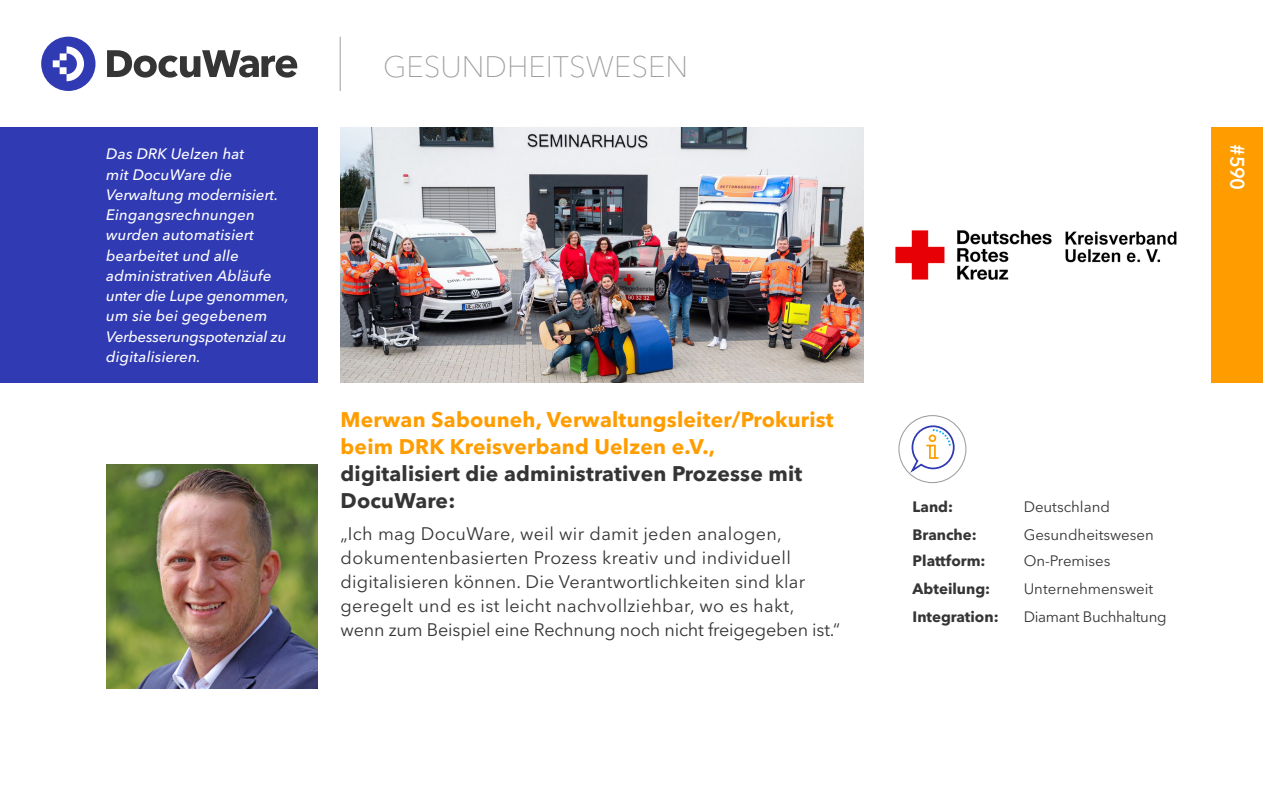
<style>
.page{position:relative;width:1263px;height:787px;background:#fff}
.page>*{position:absolute;margin:0;border:0;box-sizing:border-box;transform-origin:0 0}
.t1{font:100 29.4px "Avenir Next LT Pro";color:#9e9e9e}
.t2{font:700 21px/27px "Avenir Next LT Pro";letter-spacing:.01em;color:#ff9d00}
.t3{font:700 21px/27px "Avenir Next LT Pro";letter-spacing:.01em;color:#353535}
.t4{font:600 19.5px "Avenir Next LT Pro";color:#fff}
.t5{font:18px/24px "Avenir Next LT Pro";letter-spacing:.02em;color:#353535}
.t6{font:italic 500 15px/20.2px "Avenir Next LT Pro";letter-spacing:.01em;color:#fff}
.t7{font:15px "Avenir Next LT Pro";color:#353535}
.t8{font:700 15px "Avenir Next LT Pro";color:#353535}
.t9{font:15px "Avenir Next LT Pro";letter-spacing:-.02em;color:#353535}
</style>
<div class="page">
<svg style="left:41px;top:37px;width:55px;height:54px"></svg>
<svg style="left:107px;top:50px;width:190px;height:28px"></svg>
<hr style="left:340px;top:37px;width:1px;height:54px;background:#9e9e9e">
<div style="left:1212px;top:128px;width:51px;height:255px;background:#ff9d00"></div>
<div style="left:0;top:128px;width:317px;height:255px;background:#303ab2"></div>
<div style="left:898px;top:415px;width:68px;height:68px;border:1px solid #9e9e9e;border-radius:50%"></div>
<svg style="left:908px;top:424px;width:47px;height:51px"></svg>
<img style="left:106px;top:465px;width:211px;height:223px">
<img style="left:895px;top:230px;width:282px;height:50px">
<img style="left:341px;top:128px;width:522px;height:255px">
<p class="t6" style="left:106px;top:144px;width:184px">Das DRK Uelzen hat<br>mit DocuWare die<br>Verwaltung modernisiert.<br>Eingangsrechnungen wurden automatisiert bearbeitet und alle administrativen Abläufe unter die Lupe genommen, um sie bei gegebenem<br>Verbesserungspotenzial zu digitalisieren.</p>
<h1 class="t1" style="left:383px;top:49px;width:307px">GESUNDHEITSWESEN</h1>
<p class="t2" style="left:341px;top:406px;width:495px">Merwan Sabouneh, Verwaltungsleiter/Prokurist beim DRK Kreisverband Uelzen e.V.,</p>
<p class="t3" style="left:341px;top:460px;width:463px">digitalisiert die administrativen Prozesse mit<br>DocuWare:</p>
<p class="t5" style="left:341px;top:522px;width:501px">„Ich mag DocuWare, weil wir damit jeden analogen, dokumentenbasierten Prozess kreativ und individuell digitalisieren können. Die Verantwortlichkeiten sind klar geregelt und es ist leicht nachvollziehbar, wo es hakt, wenn zum Beispiel eine Rechnung noch nicht freigegeben ist.“</p>
<p class="t4" style="left:1249px;top:144px;width:47px;rotate:90deg">#590</p>
<p class="t8" style="left:913px;top:497px;width:42px">Land:</p>
<p class="t7" style="left:1024px;top:497px;width:88px">Deutschland</p>
<p class="t8" style="left:913px;top:525px;width:66px">Branche:</p>
<p class="t7" style="left:1024px;top:525px;width:132px">Gesundheitswesen</p>
<p class="t8" style="left:913px;top:551px;width:74px">Plattform:</p>
<p class="t7" style="left:1024px;top:552px;width:88px">On-Premises</p>
<p class="t8" style="left:913px;top:579px;width:79px">Abteilung:</p>
<p class="t7" style="left:1024px;top:580px;width:131px">Unternehmensweit</p>
<p class="t8" style="left:913px;top:607px;width:88px">Integration:</p>
<p class="t9" style="left:1024px;top:608px;width:144px">Diamant Buchhaltung</p>
</div>
